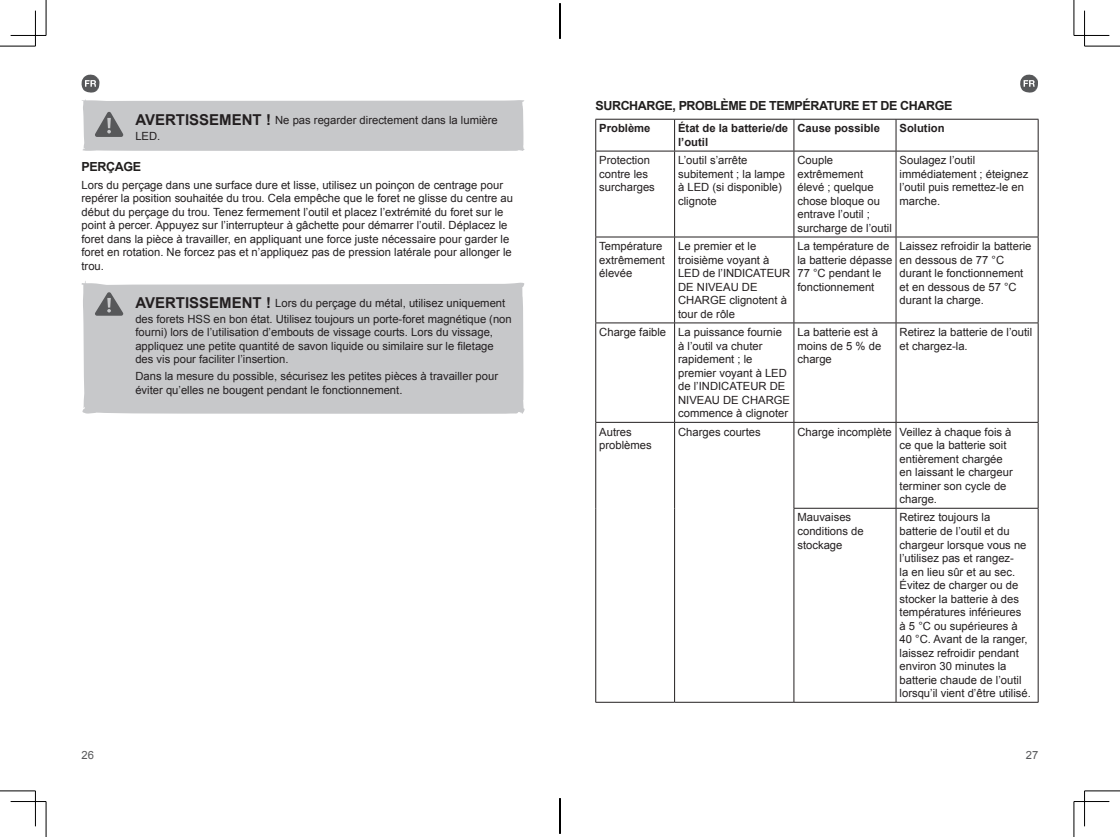
<style>
.page{position:relative;width:1120px;height:837px;background:#fff}
.page>*{position:absolute;margin:0;border:0;box-sizing:border-box;transform-origin:0 0}
.t1{font:700 12.5px "Arial";letter-spacing:-.03em;color:#211f1e}
.t2{font:11.25px/13.5px "Arial";color:#231f20}
.t3{font:700 11.25px/13.5px "Arial";color:#231f20}
.t4{font:11.25px "Arial";color:#57585a}
.s1{font-weight:700;font-size:15px}
</style>
<div class="page">
<svg style="left:81px;top:75px;width:18px;height:18px"></svg>
<svg style="left:1020px;top:75px;width:18px;height:18px"></svg>
<svg style="left:82px;top:99px;width:443px;height:52px;background:#c7c8ca"></svg>
<div style="left:81px;top:281px;width:444px;height:133px;background:#c7c8ca"></div>
<svg style="left:94px;top:292px;width:30px;height:23px"></svg>
<hr style="left:595px;top:119px;width:79px;height:1px;background:#231f20">
<hr style="left:595px;top:119px;width:1px;height:32px;background:#231f20">
<hr style="left:674px;top:119px;width:120px;height:1px;background:#231f20">
<hr style="left:674px;top:119px;width:1px;height:32px;background:#231f20">
<hr style="left:794px;top:119px;width:102px;height:1px;background:#231f20">
<hr style="left:793px;top:119px;width:1px;height:32px;background:#231f20">
<hr style="left:896px;top:119px;width:142px;height:1px;background:#231f20">
<hr style="left:895px;top:119px;width:1px;height:32px;background:#231f20">
<hr style="left:1038px;top:119px;width:1px;height:32px;background:#231f20">
<hr style="left:595px;top:151px;width:79px;height:1px;background:#231f20">
<hr style="left:595px;top:151px;width:1px;height:85px;background:#231f20">
<hr style="left:674px;top:151px;width:120px;height:1px;background:#231f20">
<hr style="left:674px;top:151px;width:1px;height:85px;background:#231f20">
<hr style="left:794px;top:151px;width:102px;height:1px;background:#231f20">
<hr style="left:793px;top:151px;width:1px;height:85px;background:#231f20">
<hr style="left:896px;top:151px;width:142px;height:1px;background:#231f20">
<hr style="left:895px;top:151px;width:1px;height:85px;background:#231f20">
<hr style="left:1038px;top:151px;width:1px;height:85px;background:#231f20">
<hr style="left:595px;top:236px;width:79px;height:1px;background:#231f20">
<hr style="left:595px;top:237px;width:1px;height:85px;background:#231f20">
<hr style="left:674px;top:236px;width:120px;height:1px;background:#231f20">
<hr style="left:674px;top:237px;width:1px;height:85px;background:#231f20">
<hr style="left:794px;top:236px;width:102px;height:1px;background:#231f20">
<hr style="left:793px;top:237px;width:1px;height:85px;background:#231f20">
<hr style="left:896px;top:236px;width:142px;height:1px;background:#231f20">
<hr style="left:895px;top:237px;width:1px;height:85px;background:#231f20">
<hr style="left:1038px;top:237px;width:1px;height:85px;background:#231f20">
<hr style="left:595px;top:322px;width:79px;height:1px;background:#231f20">
<hr style="left:595px;top:323px;width:1px;height:99px;background:#231f20">
<hr style="left:674px;top:322px;width:120px;height:1px;background:#231f20">
<hr style="left:674px;top:323px;width:1px;height:99px;background:#231f20">
<hr style="left:794px;top:322px;width:102px;height:1px;background:#231f20">
<hr style="left:793px;top:323px;width:1px;height:99px;background:#231f20">
<hr style="left:896px;top:322px;width:142px;height:1px;background:#231f20">
<hr style="left:895px;top:323px;width:1px;height:99px;background:#231f20">
<hr style="left:1038px;top:323px;width:1px;height:99px;background:#231f20">
<hr style="left:595px;top:422px;width:79px;height:1px;background:#231f20">
<hr style="left:595px;top:422px;width:1px;height:86px;background:#231f20">
<hr style="left:674px;top:422px;width:120px;height:1px;background:#231f20">
<hr style="left:674px;top:422px;width:1px;height:86px;background:#231f20">
<hr style="left:794px;top:422px;width:102px;height:1px;background:#231f20">
<hr style="left:793px;top:422px;width:1px;height:85px;background:#231f20">
<hr style="left:896px;top:422px;width:142px;height:1px;background:#231f20">
<hr style="left:895px;top:422px;width:1px;height:85px;background:#231f20">
<hr style="left:1038px;top:422px;width:1px;height:85px;background:#231f20">
<hr style="left:595px;top:508px;width:1px;height:193px;background:#231f20">
<hr style="left:674px;top:508px;width:1px;height:193px;background:#231f20">
<hr style="left:793px;top:507px;width:103px;height:1px;background:#231f20">
<hr style="left:793px;top:508px;width:1px;height:193px;background:#231f20">
<hr style="left:896px;top:507px;width:142px;height:1px;background:#231f20">
<hr style="left:895px;top:508px;width:1px;height:193px;background:#231f20">
<hr style="left:1038px;top:508px;width:1px;height:193px;background:#231f20">
<hr style="left:595px;top:701px;width:79px;height:1px;background:#231f20">
<hr style="left:674px;top:701px;width:120px;height:1px;background:#231f20">
<hr style="left:794px;top:701px;width:102px;height:1px;background:#231f20">
<hr style="left:896px;top:701px;width:142px;height:1px;background:#231f20">
<hr style="left:0;top:46px;width:35px;height:1px;background:#000">
<hr style="left:1084px;top:46px;width:36px;height:1px;background:#000">
<hr style="left:0;top:790px;width:35px;height:1px;background:#000">
<hr style="left:1084px;top:790px;width:36px;height:1px;background:#000">
<hr style="left:46px;top:0;width:1px;height:35px;background:#000">
<hr style="left:46px;top:801px;width:1px;height:35px;background:#000">
<hr style="left:1073px;top:0;width:1px;height:35px;background:#000">
<hr style="left:1073px;top:801px;width:1px;height:35px;background:#000">
<hr style="left:11px;top:35px;width:35px;height:1px;background:#000">
<hr style="left:1074px;top:35px;width:35px;height:1px;background:#000">
<hr style="left:11px;top:801px;width:35px;height:1px;background:#000">
<hr style="left:1074px;top:801px;width:35px;height:1px;background:#000">
<hr style="left:35px;top:11px;width:1px;height:35px;background:#000">
<hr style="left:35px;top:790px;width:1px;height:36px;background:#000">
<hr style="left:1084px;top:11px;width:1px;height:35px;background:#000">
<hr style="left:1084px;top:790px;width:1px;height:36px;background:#000">
<hr style="left:560px;top:3px;width:1px;height:36px;background:#000">
<hr style="left:560px;top:798px;width:1px;height:35px;background:#000">
<p class="t2" style="left:135px;top:112px;width:364px;line-height:16.1px"><span class="s1">AVERTISSEMENT !</span> Ne pas regarder directement dans la lumière<br>LED.</p>
<p class="t1" style="left:81px;top:158px;width:61px">PERÇAGE</p>
<p class="t2" style="left:81px;top:178px;width:433px">Lors du perçage dans une surface dure et lisse, utilisez un poinçon de centrage pour repérer la position souhaitée du trou. Cela empêche que le foret ne glisse du centre au début du perçage du trou. Tenez fermement l’outil et placez l’extrémité du foret sur le point à percer. Appuyez sur l’interrupteur à gâchette pour démarrer l’outil. Déplacez le foret dans la pièce à travailler, en appliquant une force juste nécessaire pour garder le foret en rotation. Ne forcez pas et n’appliquez pas de pression latérale pour allonger le trou.</p>
<p class="t2" style="left:135px;top:295px;width:378px;line-height:16.1px"><span class="s1">AVERTISSEMENT !</span> Lors du perçage du métal, utilisez uniquement des forets HSS en bon état. Utilisez toujours un porte-foret magnétique (non</p>
<p class="t2" style="left:135px;top:325px;width:360px;text-align:justify">fourni) lors de l’utilisation d’embouts de vissage courts. Lors du vissage, appliquez une petite quantité de savon liquide ou similaire sur le filetage des vis pour faciliter l’insertion.</p>
<p class="t2" style="left:135px;top:370px;width:364px">Dans la mesure du possible, sécurisez les petites pièces à travailler pour éviter qu’elles ne bougent pendant le fonctionnement.</p>
<p class="t1" style="left:595px;top:97px;width:358px">SURCHARGE, PROBLÈME DE TEMPÉRATURE ET DE CHARGE</p>
<p class="t3" style="left:599px;top:122px;width:53px">Problème</p>
<p class="t3" style="left:678px;top:122px;width:112px">État de la batterie/de l’outil</p>
<p class="t3" style="left:797px;top:122px;width:84px">Cause possible</p>
<p class="t3" style="left:899px;top:122px;width:46px">Solution</p>
<p class="t2" style="left:599px;top:154px;width:57px">Protection contre les surcharges</p>
<p class="t2" style="left:678px;top:154px;width:108px">L’outil s’arrête subitement ; la lampe à LED (si disponible) clignote</p>
<p class="t2" style="left:797px;top:154px;width:96px">Couple extrêmement élevé ; quelque chose bloque ou entrave l’outil ; surcharge de l’outil</p>
<p class="t2" style="left:899px;top:154px;width:130px">Soulagez l’outil immédiatement ; éteignez l’outil puis remettez-le en marche.</p>
<p class="t2" style="left:599px;top:239px;width:67px">Température extrêmement élevée</p>
<p class="t2" style="left:678px;top:239px;width:114px">Le premier et le troisième voyant à<br>LED de l’INDICATEUR<br>DE NIVEAU DE<br>CHARGE clignotent à tour de rôle</p>
<p class="t2" style="left:797px;top:239px;width:97px">La température de la batterie dépasse<br>77 °C pendant le fonctionnement</p>
<p class="t2" style="left:899px;top:239px;width:133px">Laissez refroidir la batterie en dessous de 77 °C durant le fonctionnement et en dessous de 57 °C durant la charge.</p>
<p class="t2" style="left:678px;top:325px;width:113px;text-indent:-79px">Charge faible La puissance fournie à l’outil va chuter rapidement ; le premier voyant à LED de l’INDICATEUR DE<br>NIVEAU DE CHARGE commence à clignoter</p>
<p class="t2" style="left:797px;top:325px;width:85px">La batterie est à moins de 5 % de charge</p>
<p class="t2" style="left:899px;top:325px;width:134px">Retirez la batterie de l’outil et chargez-la.</p>
<p class="t2" style="left:599px;top:425px;width:54px">Autres problèmes</p>
<p class="t2" style="left:678px;top:425px;width:84px">Charges courtes</p>
<p class="t2" style="left:899px;top:425px;width:115px;text-indent:-102px">Charge incomplète Veillez à chaque fois à ce que la batterie soit entièrement chargée en laissant le chargeur terminer son cycle de charge.</p>
<p class="t2" style="left:797px;top:510px;width:68px">Mauvaises conditions de stockage</p>
<p class="t2" style="left:899px;top:510px;width:133px">Retirez toujours la<br>batterie de l’outil et du chargeur lorsque vous ne l’utilisez pas et rangez-<br>la en lieu sûr et au sec.<br>Évitez de charger ou de stocker la batterie à des températures inférieures<br>à 5 °C ou supérieures à<br>40 °C. Avant de la ranger, laissez refroidir pendant environ 30 minutes la batterie chaude de l’outil lorsqu’il vient d’être utilisé.</p>
<p class="t4" style="left:81px;top:747px;width:14px">26</p>
<p class="t4" style="left:1026px;top:747px;width:14px">27</p>
</div>
